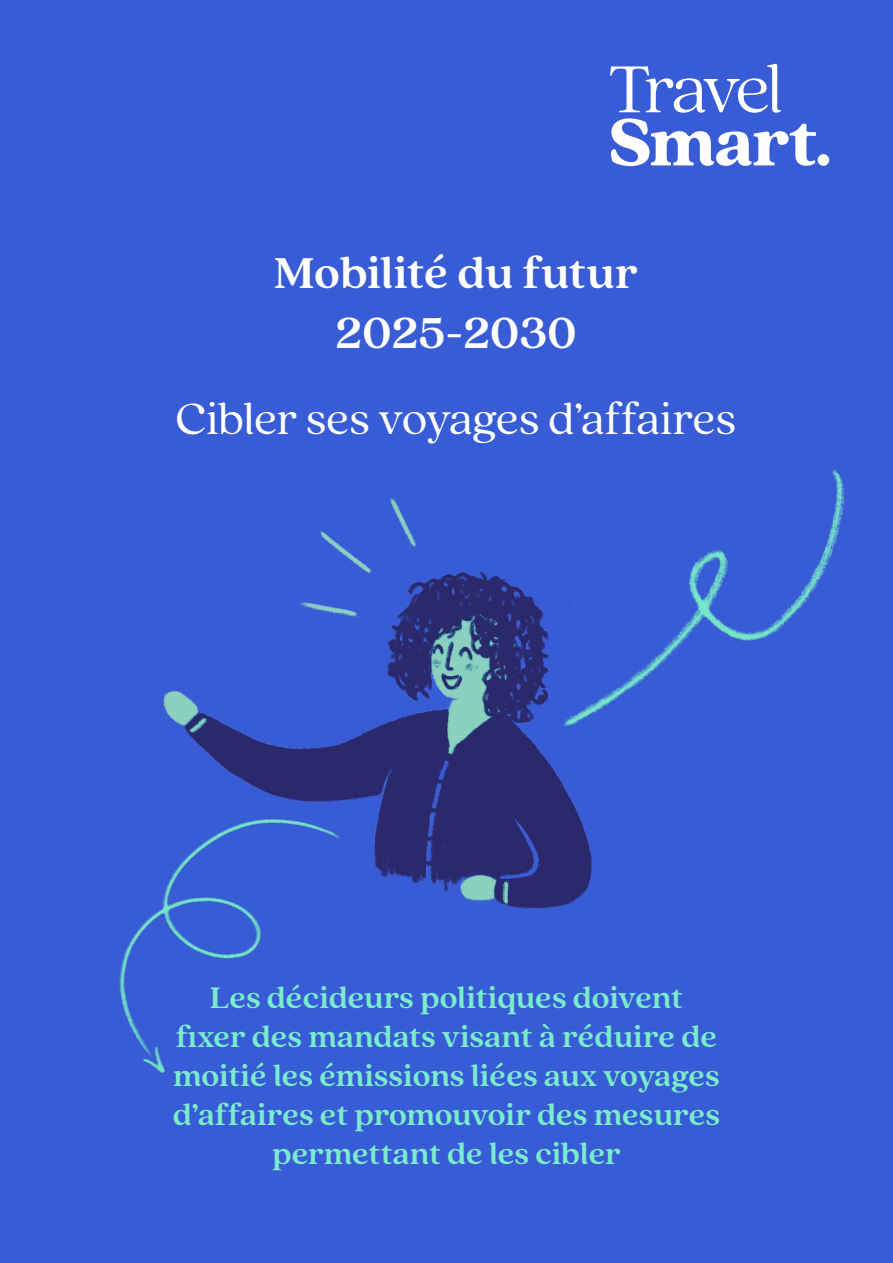
<style>
.page{position:relative;width:893px;height:1263px;background:#385cd6}
.page>*{position:absolute;margin:0;border:0;box-sizing:border-box;transform-origin:0 0}
.TS_bodycopy{font:48px "Quincy CF";letter-spacing:-.005em;color:#fff}
.TS_bodycopy-2{font:700 48px "Quincy CF";letter-spacing:-.005em;color:#fff}
.TS_bodycopy-3{font:700 33px/39px "Quincy CF";letter-spacing:-.005em;color:#7aebcc;text-align:center}
</style>
<div class="page">
<svg style="left:610px;top:64px;width:206px;height:102px"></svg>
<div style="left:818px;top:154px;width:11px;height:12px;background:#fff;border-radius:50%"></div>
<img style="left:698px;top:469px;width:146px;height:172px">
<img style="left:163px;top:498px;width:535px;height:411px">
<img style="left:119px;top:774px;width:269px;height:300px">
<p class="TS_bodycopy-2" style="left:274px;top:239px;width:365px">Mobilité du futur</p>
<p class="TS_bodycopy-2" style="left:335px;top:299px;width:243px">2025-2030</p>
<p class="TS_bodycopy" style="left:176px;top:385px;width:562px">Cibler ses voyages d’affaires</p>
<p class="TS_bodycopy-3" style="left:173px;top:976px;width:549px">Les décideurs politiques doivent fixer des mandats visant à réduire de moitié les émissions liées aux voyages d’affaires et promouvoir des mesures permettant de les cibler</p>
</div>
